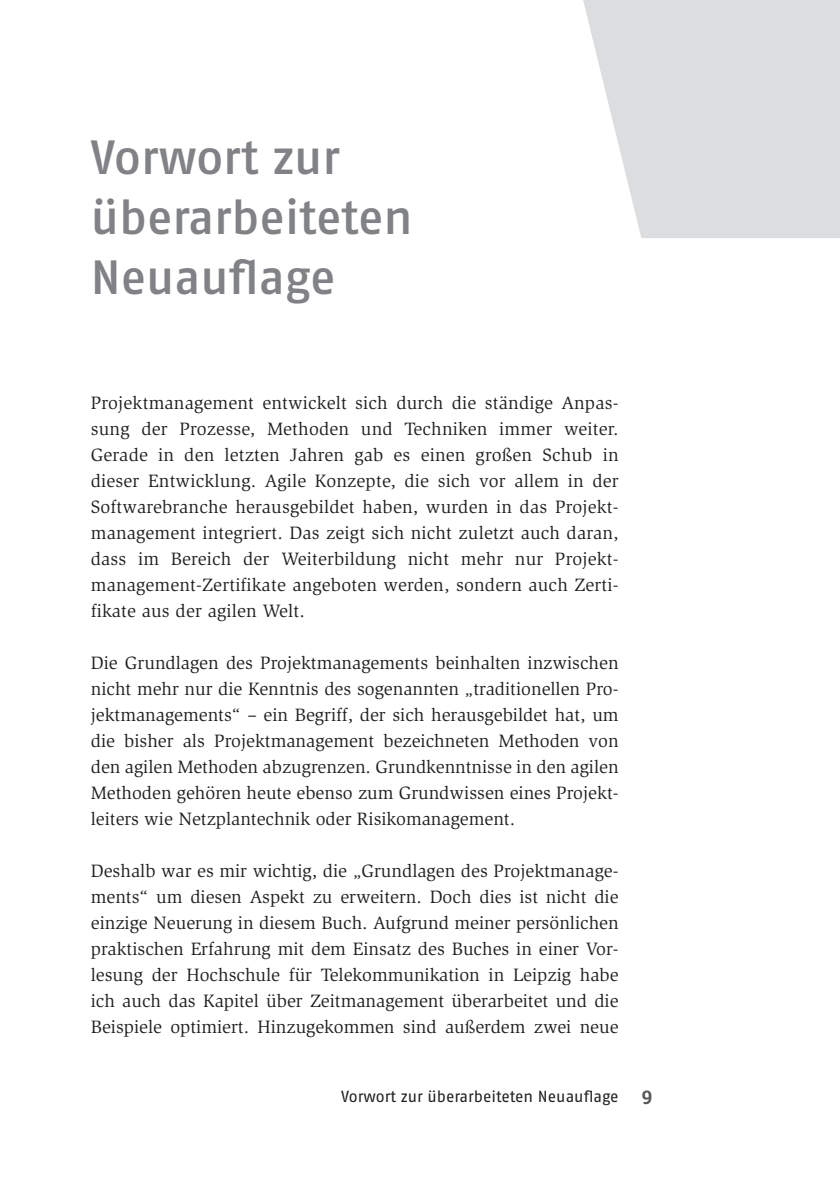
<style>
.page{position:relative;width:840px;height:1191px;background:#fff}
.page>*{position:absolute;margin:0;border:0;box-sizing:border-box;transform-origin:0 0}
.t1{font:48px/60px "Fago No Med";color:#808285}
.t2{font:18.4px/26px "Slimbach Std";color:#231f20;text-align:justify}
.t3{font:16px "Fago No Regular Tf";color:#231f20}
.s1{font-family:"Fago No Bold Tf";font-size:19px;color:#57585a}
</style>
<div class="page">
<svg style="left:583px;top:0;width:256px;height:238px;fill:#dcdddf"></svg>
<h1 class="t1" style="left:91px;top:127px;width:323px">Vorwort zur überarbeiteten<br>Neuauflage</h1>
<p class="t2" style="left:91px;top:389px;width:529px">Projektmanagement entwickelt sich durch die ständige Anpas&shy;sung der Prozesse, Methoden und Techniken immer weiter.<br>Gerade in den letzten Jahren gab es einen großen Schub in dieser Entwicklung. Agile Konzepte, die sich vor allem in der Softwarebranche herausgebildet haben, wurden in das Projekt&shy;management integriert. Das zeigt sich nicht zuletzt auch daran, dass im Bereich der Weiterbildung nicht mehr nur Projekt&shy;management-Zertifikate angeboten werden, sondern auch Zerti&shy;fikate aus der agilen Welt.</p>
<p class="t2" style="left:91px;top:649px;width:529px">Die Grundlagen des Projektmanagements beinhalten inzwischen nicht mehr nur die Kenntnis des sogenannten „traditionellen Pro&shy;jektmanagements“ – ein Begriff, der sich herausgebildet hat, um die bisher als Projektmanagement bezeichneten Methoden von den agilen Methoden abzugrenzen. Grundkenntnisse in den agilen Methoden gehören heute ebenso zum Grundwissen eines Projekt&shy;leiters wie Netzplantechnik oder Risikomanagement.</p>
<p class="t2" style="left:91px;top:857px;width:529px">Deshalb war es mir wichtig, die „Grundlagen des Projektmanage&shy;ments“ um diesen Aspekt zu erweitern. Doch dies ist nicht die einzige Neuerung in diesem Buch. Aufgrund meiner persönlichen praktischen Erfahrung mit dem Einsatz des Buches in einer Vor&shy;lesung der Hochschule für Telekommunikation in Leipzig habe ich auch das Kapitel über Zeitmanagement überarbeitet und die Beispiele optimiert. Hinzugekommen sind außerdem zwei neue</p>
<p class="t3" style="left:341px;top:1087px;width:312px">Vorwort zur überarbeiteten Neuauflage <span class="s1">9</span></p>
</div>
